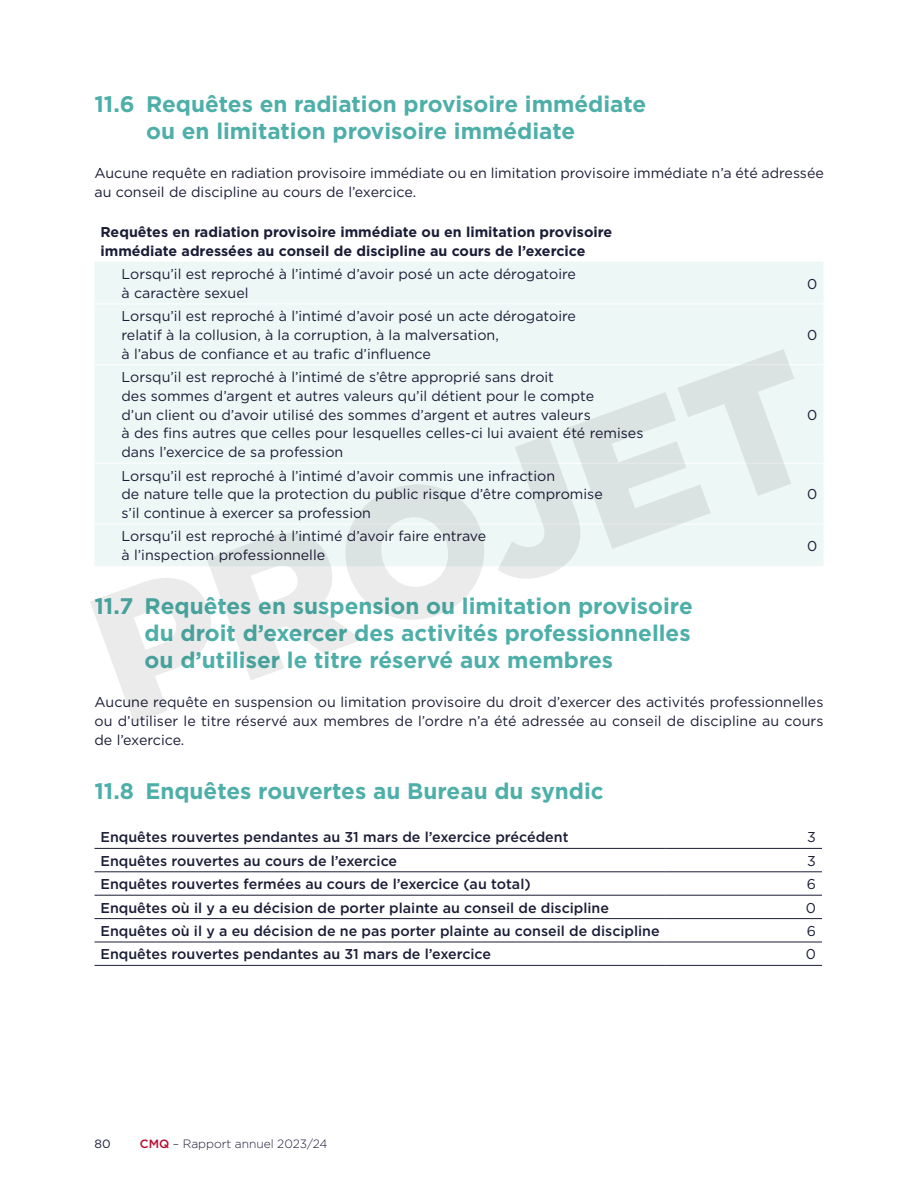
<style>
.page{position:relative;width:918px;height:1188px;background:#fff}
.page>*{position:absolute;margin:0;border:0;box-sizing:border-box;transform-origin:0 0}
.t1{font:700 22.5px/27px "Gotham";color:#4eafa9}
.Texte_courant{font:14.25px/18.8px "Gotham";color:#1b1d36}
.Texte_courant_-_justifié{font:14.25px/18.8px "Gotham";letter-spacing:-.005em;color:#1b1d36}
.Texte_tableau_-_bleu{font:500 14.25px "Gotham";color:#1b1d36}
.Texte_tableau_-_bleu-2{font:700 14.25px/18.8px "Gotham";color:#1b1d36}
.t2{font:300 12px "Gotham";color:#1b1d36}
.t3{font:12px "Gotham";color:#1b1d36}
.s1{font-weight:500;color:#ba0c2f}
</style>
<div class="page">
<div style="left:95px;top:262px;width:728px;height:304px;background:#edf7f6"></div>
<hr style="left:94px;top:304px;width:573px;height:1px;background:#fff">
<hr style="left:667px;top:304px;width:157px;height:1px;background:#fff">
<hr style="left:667px;top:364px;width:157px;height:1px;background:#fff">
<hr style="left:667px;top:463px;width:157px;height:1px;background:#fff">
<hr style="left:667px;top:524px;width:157px;height:1px;background:#fff">
<hr style="left:94px;top:848px;width:572px;height:1px;background:#1b1d36">
<hr style="left:666px;top:848px;width:156px;height:1px;background:#1b1d36">
<hr style="left:94px;top:872px;width:572px;height:1px;background:#1b1d36">
<hr style="left:666px;top:872px;width:156px;height:1px;background:#1b1d36">
<hr style="left:94px;top:895px;width:572px;height:1px;background:#1b1d36">
<hr style="left:666px;top:895px;width:156px;height:1px;background:#1b1d36">
<hr style="left:94px;top:918px;width:572px;height:1px;background:#1b1d36">
<hr style="left:666px;top:918px;width:156px;height:1px;background:#1b1d36">
<hr style="left:94px;top:942px;width:572px;height:1px;background:#1b1d36">
<hr style="left:666px;top:942px;width:156px;height:1px;background:#1b1d36">
<hr style="left:94px;top:965px;width:572px;height:1px;background:#1b1d36">
<hr style="left:666px;top:965px;width:156px;height:1px;background:#1b1d36">
<svg style="left:90px;top:349px;width:704px;height:374px"></svg>
<p class="t1" style="left:146px;top:91px;width:502px;text-indent:-52px">11.6 Requêtes en radiation provisoire immédiate ou en limitation provisoire immédiate</p>
<p class="Texte_courant_-_justifié" style="left:94px;top:164px;width:731px">Aucune requête en radiation provisoire immédiate ou en limitation provisoire immédiate n’a été adressée au conseil de discipline au cours de l’exercice.</p>
<p class="Texte_tableau_-_bleu-2" style="left:100px;top:222px;width:513px">Requêtes en radiation provisoire immédiate ou en limitation provisoire immédiate adressées au conseil de discipline au cours de l’exercice</p>
<p class="Texte_courant" style="left:122px;top:264px;width:456px">Lorsqu’il est reproché à l’intimé d’avoir posé un acte dérogatoire à caractère sexuel</p>
<p class="Texte_courant" style="left:807px;top:274px;width:12px">0</p>
<p class="Texte_courant" style="left:122px;top:307px;width:456px">Lorsqu’il est reproché à l’intimé d’avoir posé un acte dérogatoire relatif à la collusion, à la corruption, à la malversation,<br>à l’abus de confiance et au trafic d’influence</p>
<p class="Texte_courant" style="left:807px;top:325px;width:12px">0</p>
<p class="Texte_courant" style="left:122px;top:367px;width:523px">Lorsqu’il est reproché à l’intimé de s’être approprié sans droit<br>des sommes d’argent et autres valeurs qu’il détient pour le compte<br>d’un client ou d’avoir utilisé des sommes d’argent et autres valeurs<br>à des fins autres que celles pour lesquelles celles-ci lui avaient été remises dans l’exercice de sa profession</p>
<p class="Texte_courant" style="left:122px;top:466px;width:483px">Lorsqu’il est reproché à l’intimé d’avoir commis une infraction<br>de nature telle que la protection du public risque d’être compromise s’il continue à exercer sa profession</p>
<p class="Texte_courant" style="left:807px;top:405px;width:12px">0</p>
<p class="Texte_courant" style="left:807px;top:485px;width:12px">0</p>
<p class="Texte_courant" style="left:122px;top:527px;width:366px">Lorsqu’il est reproché à l’intimé d’avoir faire entrave à l’inspection professionnelle</p>
<p class="Texte_courant" style="left:807px;top:536px;width:12px">0</p>
<p class="t1" style="left:145px;top:593px;width:550px;text-align:justify;text-indent:-50px">11.7 Requêtes en suspension ou limitation provisoire du droit d’exercer des activités professionnelles ou d’utiliser le titre réservé aux membres</p>
<p class="Texte_courant_-_justifié" style="left:94px;top:693px;width:731px;text-align:justify">Aucune requête en suspension ou limitation provisoire du droit d’exercer des activités professionnelles ou d’utiliser le titre réservé aux membres de l’ordre n’a été adressée au conseil de discipline au cours de l’exercice.</p>
<p class="t1" style="left:94px;top:777px;width:511px">11.8 Enquêtes rouvertes au Bureau du syndic</p>
<p class="Texte_tableau_-_bleu" style="left:100px;top:828px;width:470px">Enquêtes rouvertes pendantes au 31 mars de l’exercice précédent</p>
<p class="Texte_courant" style="left:807px;top:828px;width:10px">3</p>
<p class="Texte_tableau_-_bleu" style="left:100px;top:851px;width:298px">Enquêtes rouvertes au cours de l’exercice</p>
<p class="Texte_courant" style="left:807px;top:851px;width:10px">3</p>
<p class="Texte_tableau_-_bleu" style="left:100px;top:875px;width:432px">Enquêtes rouvertes fermées au cours de l’exercice (au total)</p>
<p class="Texte_courant" style="left:807px;top:874px;width:11px">6</p>
<p class="Texte_tableau_-_bleu" style="left:100px;top:898px;width:510px">Enquêtes où il y a eu décision de porter plainte au conseil de discipline</p>
<p class="Texte_courant" style="left:806px;top:898px;width:12px">0</p>
<p class="Texte_tableau_-_bleu" style="left:100px;top:922px;width:561px">Enquêtes où il y a eu décision de ne pas porter plainte au conseil de discipline</p>
<p class="Texte_courant" style="left:807px;top:921px;width:11px">6</p>
<p class="Texte_tableau_-_bleu" style="left:100px;top:945px;width:392px">Enquêtes rouvertes pendantes au 31 mars de l’exercice</p>
<p class="Texte_courant" style="left:806px;top:945px;width:12px">0</p>
<p class="t3" style="left:94px;top:1136px;width:18px">80</p>
<p class="t2" style="left:140px;top:1136px;width:189px"><span class="s1">CMQ</span> – Rapport annuel 2023/24</p>
</div>
